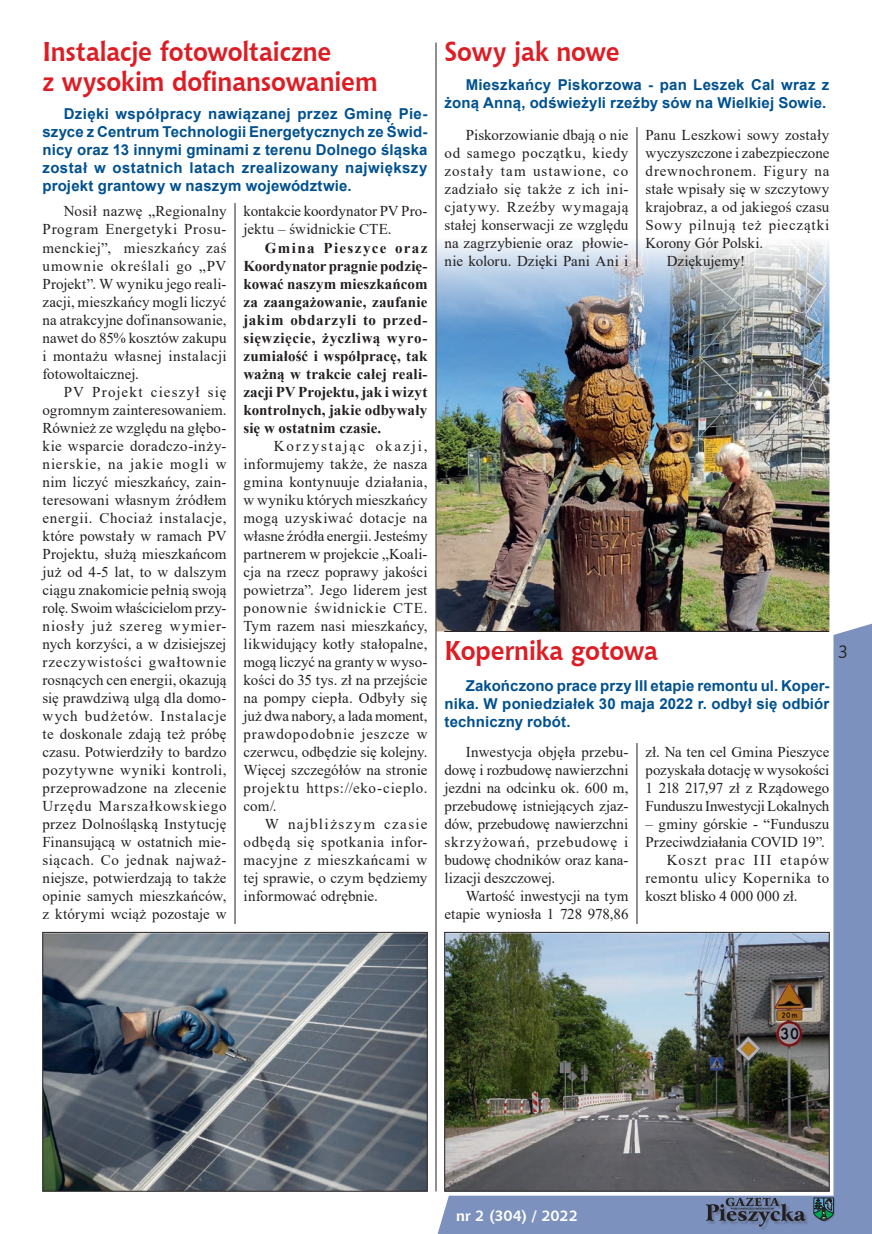
<style>
.page{position:relative;width:872px;height:1234px;background:#fff}
.page>*{position:absolute;margin:0;border:0;box-sizing:border-box;transform-origin:0 0}
.t1{font:700 27px/30px "Chianti BT";letter-spacing:-.005em;color:#dd1d24;scale:.93 1}
.t2{font:18px "Chianti BT";color:#231f20}
.t3{font:15px/18px "Times New Roman";letter-spacing:.01em;color:#231f20;text-align:justify}
.t4{font:700 15px/18px "Arial";letter-spacing:.01em;color:#015190;text-align:justify}
.t5{font:700 15px/18px "Times New Roman";letter-spacing:.005em;color:#231f20;text-align:justify}
.t6{font:15px "Times New Roman";letter-spacing:.05em;color:#231f20}
.t7{font:15px "Times New Roman";letter-spacing:.035em;color:#231f20}
.t8{font:15px "Times New Roman";letter-spacing:.085em;color:#231f20}
.t9{font:700 15px "Chianti BT";letter-spacing:-.005em;color:#fff}
</style>
<div class="page">
<svg style="left:435px;top:619px;width:437px;height:614px"></svg>
<img style="left:436px;top:238px;width:393px;height:393px">
<hr style="left:444px;top:631px;width:385px;height:1px;background:#231f20">
<hr style="left:435px;top:43px;width:1px;height:1148px;background:#231f20">
<hr style="left:636px;top:127px;width:1px;height:140px;background:#231f20">
<hr style="left:636px;top:742px;width:1px;height:181px;background:#231f20">
<hr style="left:235px;top:203px;width:1px;height:720px;background:#231f20">
<img style="left:444px;top:931px;width:385px;height:260px">
<svg style="left:42px;top:931px;width:386px;height:260px;background:#626c75"></svg>
<h1 class="t1" style="left:43px;top:35px;width:362px">Instalacje fotowoltaiczne<br>z wysokim dofinansowaniem</h1>
<p class="t4" style="left:43px;top:104px;width:386px;text-indent:21px">Dzięki współpracy nawiązanej przez Gminę Pie&shy;szyce z Centrum Technologii Energetycznych ze Świd&shy;nicy oraz 13 innymi gminami z terenu Dolnego śląska został w ostatnich latach zrealizowany największy projekt grantowy w naszym województwie.</p>
<p class="t3" style="left:43px;top:202px;width:185px;text-indent:21px">Nosił nazwę „Regionalny Program Energetyki Prosu&shy;menckiej”, mieszkańcy zaś umownie określali go „PV Projekt”. W wyniku jego reali&shy;zacji, mieszkańcy mogli liczyć na atrakcyjne dofinansowanie, nawet do 85% kosztów zakupu i montażu własnej instalacji fotowoltaicznej.</p>
<p class="t3" style="left:43px;top:382px;width:185px;text-indent:21px">PV Projekt cieszył się ogromnym zainteresowaniem.<br>Również ze względu na głębo&shy;kie wsparcie doradczo-inży&shy;nierskie, na jakie mogli w nim liczyć mieszkańcy, zain&shy;teresowani własnym źródłem energii. Chociaż instalacje, które powstały w ramach PV Projektu, służą mieszkańcom już od 4-5 lat, to w dalszym ciągu znakomicie pełnią swoją rolę. Swoim właścicielom przy&shy;niosły już szereg wymier&shy;nych korzyści, a w dzisiejszej rzeczywistości gwałtownie rosnących cen energii, okazują się prawdziwą ulgą dla domo&shy;wych budżetów. Instalacje te doskonale zdają też próbę czasu. Potwierdziły to bardzo pozytywne wyniki kontroli, przeprowadzone na zlecenie Urzędu Marszałkowskiego przez Dolnośląską Instytucję Finansującą w ostatnich mie&shy;siącach. Co jednak najważ&shy;niejsze, potwierdzają to także opinie samych mieszkańców, z którymi wciąż pozostaje w</p>
<p class="t3" style="left:243px;top:202px;width:185px">kontakcie koordynator PV Pro&shy;jektu – świdnickie CTE.</p>
<p class="t5" style="left:243px;top:238px;width:185px;text-indent:21px">Gmina Pieszyce oraz Koordynator pragnie podzię&shy;kować naszym mieszkańcom za zaangażowanie, zaufanie jakim obdarzyli to przed&shy;sięwzięcie, życzliwą wyro&shy;zumiałość i współpracę, tak ważną w trakcie całej reali&shy;zacji PV Projektu, jak i wizyt kontrolnych, jakie odbywały się w ostatnim czasie.</p>
<p class="t3" style="left:243px;top:436px;width:185px;text-indent:30px">Korzystając okazji, informujemy także, że nasza gmina kontynuuje działania, w wyniku których mieszkańcy mogą uzyskiwać dotacje na własne źródła energii. Jesteśmy partnerem w projekcie „Koali&shy;cja na rzecz poprawy jakości powietrza”. Jego liderem jest ponownie świdnickie CTE.<br>Tym razem nasi mieszkańcy, likwidujący kotły stałopalne, mogą liczyć na granty w wyso&shy;kości do 35 tys. zł na przejście na pompy ciepła. Odbyły się już dwa nabory, a lada moment, prawdopodobnie jeszcze w czerwcu, odbędzie się kolejny.<br>Więcej szczegółów na stronie projektu https://eko-cieplo. com/.</p>
<p class="t3" style="left:243px;top:814px;width:185px;text-indent:21px">W najbliższym czasie odbędą się spotkania infor&shy;macyjne z mieszkańcami w tej sprawie, o czym będziemy informować odrębnie.</p>
<h1 class="t1" style="left:444px;top:35px;width:190px">Sowy jak nowe</h1>
<p class="t4" style="left:444px;top:76px;width:386px;text-align:right">Mieszkańcy Piskorzowa - pan Leszek Cal wraz z żoną Anną, odświeżyli rzeźby sów na Wielkiej Sowie.</p>
<p class="t3" style="left:444px;top:125px;width:185px;text-indent:21px">Piskorzowianie dbają o nie od samego początku, kiedy zostały tam ustawione, co zadziało się także z ich ini&shy;cjatywy. Rzeźby wymagają stałej konserwacji ze względu na zagrzybienie oraz płowie&shy;nie koloru. Dzięki Pani Ani i</p>
<p class="t3" style="left:645px;top:125px;width:185px">Panu Leszkowi sowy zostały</p>
<p class="t3" style="left:645px;top:143px;width:185px">wyczyszczone i zabezpieczone</p>
<p class="t6" style="left:645px;top:160px;width:185px">drewnochronem. Figury na</p>
<p class="t3" style="left:645px;top:179px;width:185px">stałe wpisały się w szczytowy</p>
<p class="t3" style="left:645px;top:197px;width:185px">krajobraz, a od jakiegoś czasu</p>
<p class="t6" style="left:645px;top:214px;width:185px">Sowy pilnują też pieczątki</p>
<p class="t3" style="left:645px;top:233px;width:119px">Korony Gór Polski.</p>
<p class="t3" style="left:667px;top:251px;width:80px">Dziękujemy!</p>
<h1 class="t1" style="left:444px;top:634px;width:231px">Kopernika gotowa</h1>
<p class="t4" style="left:444px;top:676px;width:386px;text-indent:21px">Zakończono prace przy III etapie remontu ul. Koper&shy;nika. W poniedziałek 30 maja 2022 r. odbył się odbiór techniczny robót.</p>
<p class="t3" style="left:444px;top:741px;width:185px;text-indent:21px">Inwestycja objęła przebu&shy;dowę i rozbudowę nawierzchni jezdni na odcinku ok. 600 m, przebudowę istniejących zjaz&shy;dów, przebudowę nawierzchni skrzyżowań, przebudowę i budowę chodników oraz kana&shy;lizacji deszczowej.</p>
<p class="t3" style="left:444px;top:885px;width:185px;text-align:right">Wartość inwestycji na tym etapie wyniosła 1 728 978,86</p>
<p class="t3" style="left:645px;top:741px;width:185px">zł. Na ten cel Gmina Pieszyce pozyskała dotację w wysokości 1 218 217,97 zł z Rządowego Funduszu Inwestycji Lokalnych</p>
<p class="t3" style="left:645px;top:813px;width:185px">– gminy górskie - “Funduszu</p>
<p class="t3" style="left:645px;top:831px;width:181px">Przeciwdziałania COVID 19”.</p>
<p class="t8" style="left:667px;top:848px;width:164px">Koszt prac III etapów</p>
<p class="t7" style="left:645px;top:866px;width:185px">remontu ulicy Kopernika to</p>
<p class="t3" style="left:645px;top:885px;width:154px">koszt blisko 4 000 000 zł.</p>
<p class="t2" style="left:838px;top:639px;width:12px">3</p>
<p class="t9" style="left:456px;top:1204px;width:123px">nr 2 (304) / 2022</p>
</div>
